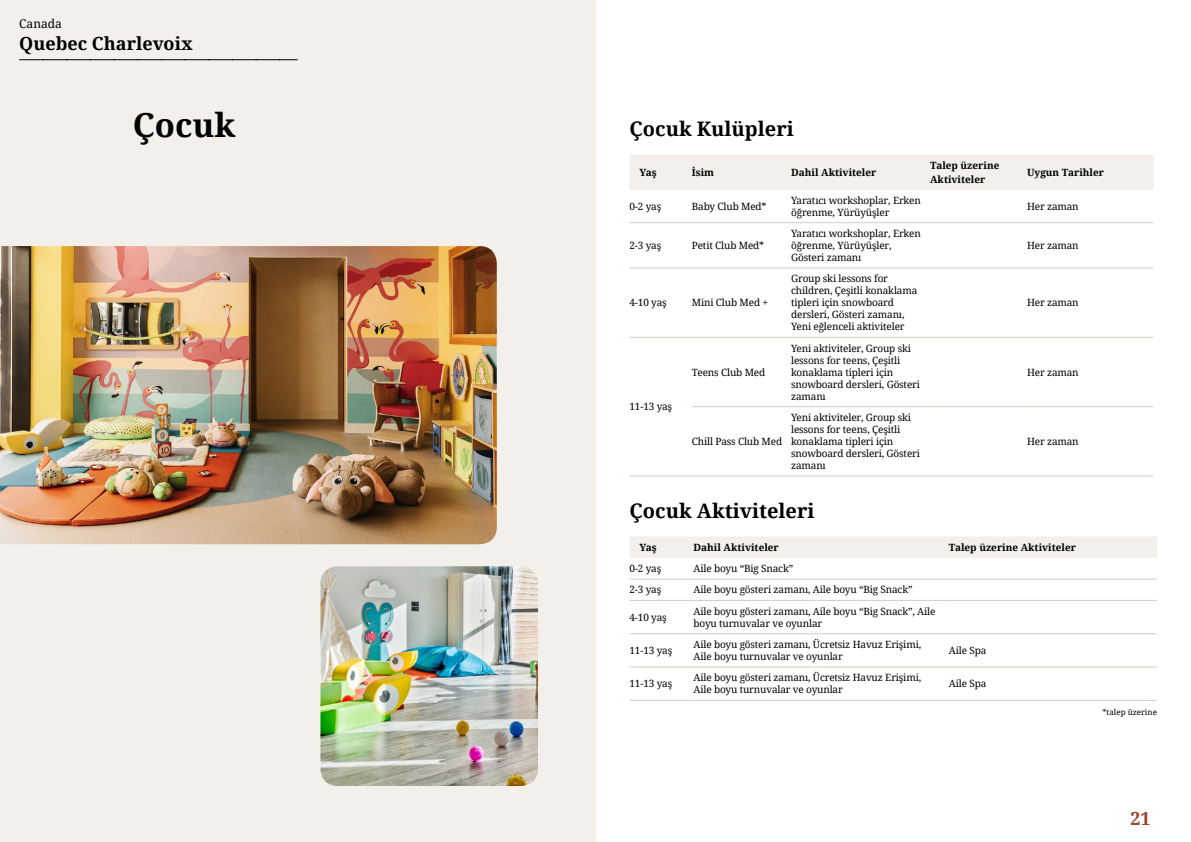
<style>
.page{position:relative;width:1191px;height:842px;background:#fff}
.page>*{position:absolute;margin:0;border:0;box-sizing:border-box;transform-origin:0 0}
.t1{font:700 33px "Noto Serif";color:#000}
.t2{font:700 20px "Noto Serif";color:#000}
.t3{font:700 18px "Noto Serif";color:#000}
.t4{font:700 18px "Noto Serif";color:#9d432c}
.t5{font:12px "Noto Serif";color:#000}
.t6{font:10px/12px "Noto Serif";letter-spacing:-.015em;color:#000}
.t7{font:700 10px/14px "Noto Serif";color:#000}
.t8{font:8px "Noto Serif";color:#000}
</style>
<div class="page">
<div style="left:0;top:0;width:595px;height:842px;background:#f3f0ec"></div>
<img style="left:0;top:246px;width:497px;height:298px">
<img style="left:320px;top:566px;width:218px;height:220px">
<svg style="left:20px;top:59px;width:277px;height:1px"></svg>
<div style="left:630px;top:155px;width:523px;height:35px;background:#f3f0ec"></div>
<hr style="left:629px;top:475px;width:63px;height:1px;background:#d7cdc1">
<hr style="left:629px;top:222px;width:63px;height:1px;background:#d7cdc1">
<hr style="left:692px;top:222px;width:99px;height:1px;background:#d7cdc1">
<hr style="left:791px;top:222px;width:139px;height:1px;background:#d7cdc1">
<hr style="left:930px;top:222px;width:97px;height:1px;background:#d7cdc1">
<hr style="left:1027px;top:222px;width:126px;height:1px;background:#d7cdc1">
<hr style="left:629px;top:267px;width:63px;height:1px;background:#d7cdc1">
<hr style="left:692px;top:267px;width:99px;height:1px;background:#d7cdc1">
<hr style="left:791px;top:267px;width:139px;height:1px;background:#d7cdc1">
<hr style="left:930px;top:267px;width:97px;height:1px;background:#d7cdc1">
<hr style="left:1027px;top:267px;width:126px;height:1px;background:#d7cdc1">
<hr style="left:629px;top:337px;width:63px;height:1px;background:#d7cdc1">
<hr style="left:692px;top:337px;width:99px;height:1px;background:#d7cdc1">
<hr style="left:791px;top:337px;width:139px;height:1px;background:#d7cdc1">
<hr style="left:930px;top:337px;width:97px;height:1px;background:#d7cdc1">
<hr style="left:1027px;top:337px;width:126px;height:1px;background:#d7cdc1">
<hr style="left:692px;top:406px;width:99px;height:1px;background:#d7cdc1">
<hr style="left:791px;top:406px;width:139px;height:1px;background:#d7cdc1">
<hr style="left:930px;top:406px;width:97px;height:1px;background:#d7cdc1">
<hr style="left:1027px;top:406px;width:126px;height:1px;background:#d7cdc1">
<hr style="left:692px;top:475px;width:99px;height:1px;background:#d7cdc1">
<hr style="left:791px;top:475px;width:139px;height:1px;background:#d7cdc1">
<hr style="left:930px;top:475px;width:97px;height:1px;background:#d7cdc1">
<hr style="left:1027px;top:475px;width:126px;height:1px;background:#d7cdc1">
<div style="left:630px;top:536px;width:527px;height:22px;background:#f3f0ec"></div>
<hr style="left:629px;top:579px;width:64px;height:1px;background:#d7cdc1">
<hr style="left:693px;top:579px;width:255px;height:1px;background:#d7cdc1">
<hr style="left:948px;top:579px;width:209px;height:1px;background:#d7cdc1">
<hr style="left:629px;top:600px;width:64px;height:1px;background:#d7cdc1">
<hr style="left:693px;top:600px;width:255px;height:1px;background:#d7cdc1">
<hr style="left:948px;top:600px;width:209px;height:1px;background:#d7cdc1">
<hr style="left:629px;top:633px;width:64px;height:1px;background:#d7cdc1">
<hr style="left:693px;top:633px;width:255px;height:1px;background:#d7cdc1">
<hr style="left:948px;top:633px;width:209px;height:1px;background:#d7cdc1">
<hr style="left:629px;top:666px;width:64px;height:1px;background:#d7cdc1">
<hr style="left:693px;top:666px;width:255px;height:1px;background:#d7cdc1">
<hr style="left:948px;top:666px;width:209px;height:1px;background:#d7cdc1">
<hr style="left:629px;top:700px;width:64px;height:1px;background:#d7cdc1">
<hr style="left:693px;top:700px;width:255px;height:1px;background:#d7cdc1">
<hr style="left:948px;top:700px;width:209px;height:1px;background:#d7cdc1">
<p class="t5" style="left:19px;top:16px;width:44px">Canada</p>
<h3 class="t3" style="left:19px;top:31px;width:175px">Quebec Charlevoix</h3>
<h1 class="t1" style="left:133px;top:102px;width:104px">Çocuk</h1>
<h2 class="t2" style="left:629px;top:115px;width:166px">Çocuk Kulüpleri</h2>
<p class="t7" style="left:639px;top:165px;width:19px">Yaş</p>
<p class="t7" style="left:692px;top:165px;width:24px">İsim</p>
<p class="t7" style="left:791px;top:165px;width:87px">Dahil Aktiviteler</p>
<p class="t7" style="left:930px;top:158px;width:71px">Talep üzerine<br>Aktiviteler</p>
<p class="t7" style="left:1027px;top:165px;width:78px">Uygun Tarihler</p>
<p class="t6" style="left:629px;top:200px;width:33px">0-2 yaş</p>
<p class="t6" style="left:692px;top:200px;width:76px">Baby Club Med*</p>
<p class="t6" style="left:791px;top:194px;width:131px">Yaratıcı workshoplar, Erken öğrenme, Yürüyüşler</p>
<p class="t6" style="left:1027px;top:200px;width:53px">Her zaman</p>
<p class="t6" style="left:629px;top:239px;width:33px">2-3 yaş</p>
<p class="t6" style="left:692px;top:239px;width:74px">Petit Club Med*</p>
<p class="t6" style="left:791px;top:227px;width:131px">Yaratıcı workshoplar, Erken öğrenme, Yürüyüşler,<br>Gösteri zamanı</p>
<p class="t6" style="left:1027px;top:239px;width:53px">Her zaman</p>
<p class="t6" style="left:629px;top:296px;width:39px">4-10 yaş</p>
<p class="t6" style="left:692px;top:296px;width:78px">Mini Club Med +</p>
<p class="t6" style="left:791px;top:272px;width:128px">Group ski lessons for children, Çeşitli konaklama tipleri için snowboard dersleri, Gösteri zamanı,<br>Yeni eğlenceli aktiviteler</p>
<p class="t6" style="left:1027px;top:296px;width:53px">Her zaman</p>
<p class="t6" style="left:692px;top:365px;width:75px">Teens Club Med</p>
<p class="t6" style="left:791px;top:341px;width:130px">Yeni aktiviteler, Group ski lessons for teens, Çeşitli konaklama tipleri için snowboard dersleri, Gösteri zamanı</p>
<p class="t6" style="left:1027px;top:365px;width:53px">Her zaman</p>
<p class="t6" style="left:629px;top:400px;width:44px">11-13 yaş</p>
<p class="t6" style="left:692px;top:435px;width:92px">Chill Pass Club Med</p>
<p class="t6" style="left:791px;top:411px;width:130px">Yeni aktiviteler, Group ski lessons for teens, Çeşitli konaklama tipleri için snowboard dersleri, Gösteri zamanı</p>
<p class="t6" style="left:1027px;top:435px;width:53px">Her zaman</p>
<h2 class="t2" style="left:629px;top:497px;width:186px">Çocuk Aktiviteleri</h2>
<p class="t7" style="left:639px;top:540px;width:19px">Yaş</p>
<p class="t7" style="left:693px;top:540px;width:87px">Dahil Aktiviteler</p>
<p class="t7" style="left:948px;top:540px;width:129px">Talep üzerine Aktiviteler</p>
<p class="t6" style="left:629px;top:562px;width:33px">0-2 yaş</p>
<p class="t6" style="left:693px;top:562px;width:101px">Aile boyu “Big Snack”</p>
<p class="t6" style="left:629px;top:583px;width:33px">2-3 yaş</p>
<p class="t6" style="left:693px;top:583px;width:220px">Aile boyu gösteri zamanı, Aile boyu “Big Snack”</p>
<p class="t6" style="left:629px;top:611px;width:39px">4-10 yaş</p>
<p class="t6" style="left:693px;top:605px;width:243px">Aile boyu gösteri zamanı, Aile boyu “Big Snack”, Aile boyu turnuvalar ve oyunlar</p>
<p class="t6" style="left:629px;top:644px;width:44px">11-13 yaş</p>
<p class="t6" style="left:693px;top:638px;width:229px">Aile boyu gösteri zamanı, Ücretsiz Havuz Erişimi,<br>Aile boyu turnuvalar ve oyunlar</p>
<p class="t6" style="left:948px;top:644px;width:39px">Aile Spa</p>
<p class="t6" style="left:629px;top:677px;width:44px">11-13 yaş</p>
<p class="t6" style="left:693px;top:671px;width:229px">Aile boyu gösteri zamanı, Ücretsiz Havuz Erişimi,<br>Aile boyu turnuvalar ve oyunlar</p>
<p class="t6" style="left:948px;top:677px;width:39px">Aile Spa</p>
<p class="t8" style="left:1102px;top:706px;width:56px">*talep üzerine</p>
<h3 class="t4" style="left:1130px;top:806px;width:22px">21</h3>
</div>
